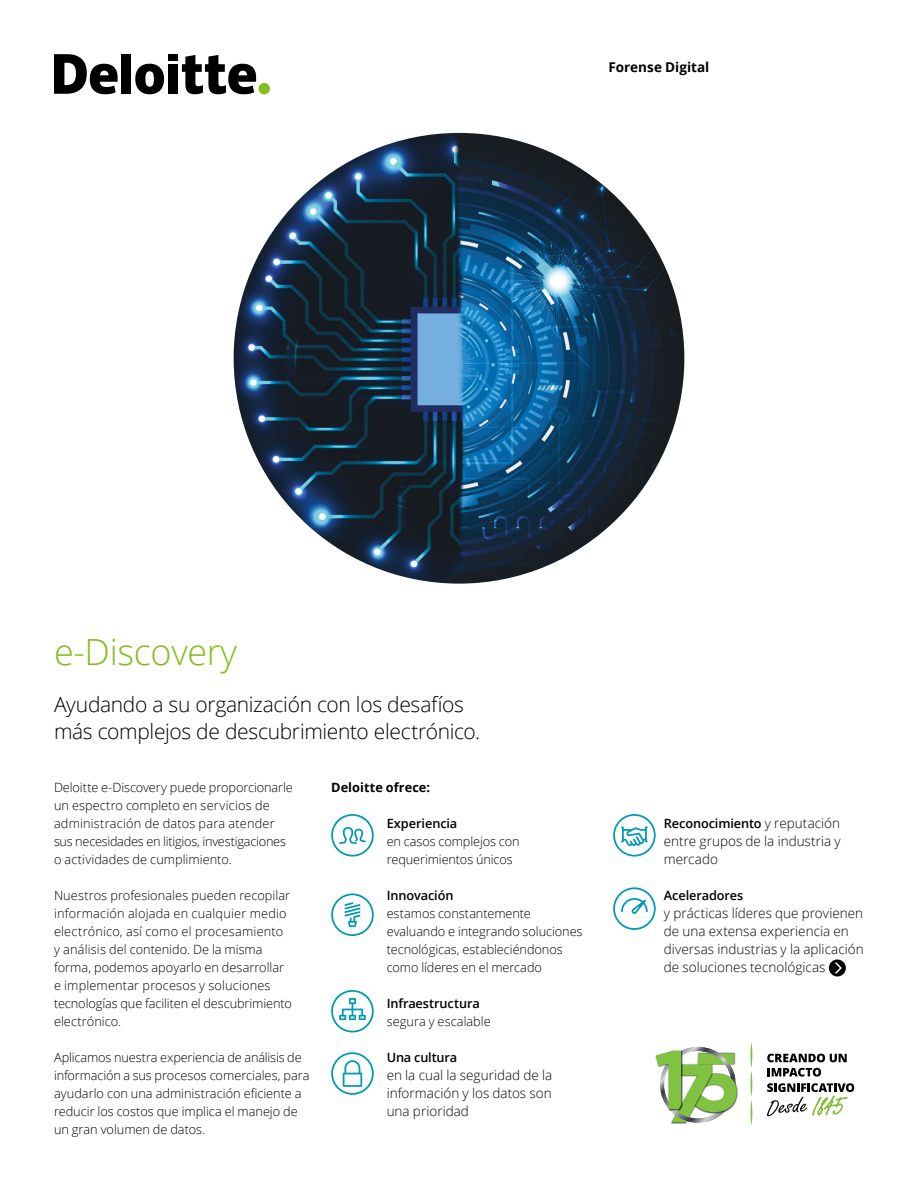
<style>
.page{position:relative;width:918px;height:1188px;background:#fff}
.page>*{position:absolute;margin:0;border:0;box-sizing:border-box;transform-origin:0 0}
.t1{font:300 36px "Open Sans";letter-spacing:-.01em;color:#85bc22}
.t2{font:300 21px/27px "Open Sans";letter-spacing:-.015em;color:#000}
.t3{font:300 13.5px/18px "Open Sans";color:#000}
.t4{font:700 13.5px "Open Sans";color:#000}
.t5{font:300 12.75px/18px "Open Sans";color:#000}
.t6{font:600 12.75px "Open Sans";letter-spacing:-.01em;color:#000}
.t7{font:700 12.75px "Open Sans";letter-spacing:.005em;color:#000}
.s1{font-weight:300;font-size:13.5px}
</style>
<div class="page">
<svg style="left:829px;top:959px;width:17px;height:17px"></svg>
<svg style="left:834px;top:961px;width:9px;height:14px"></svg>
<div style="left:259px;top:83px;width:11px;height:11px;background:#85bc22;border-radius:50%"></div>
<div style="left:121px;top:54px;width:10px;height:40px;background:#000"></div>
<svg style="left:135px;top:64px;width:29px;height:30px"></svg>
<div style="left:168px;top:64px;width:10px;height:30px;background:#000"></div>
<div style="left:168px;top:54px;width:10px;height:7px;background:#000"></div>
<svg style="left:182px;top:55px;width:74px;height:39px"></svg>
<svg style="left:54px;top:54px;width:64px;height:40px"></svg>
<img style="left:234px;top:133px;width:450px;height:451px;border-radius:225px">
<img style="left:737px;top:1086px;width:1px;height:13px">
<svg style="left:656px;top:1047px;width:81px;height:76px"></svg>
<svg style="left:750px;top:1042px;width:2px;height:82px"></svg>
<svg style="left:767px;top:1054px;width:80px;height:8px"></svg>
<svg style="left:768px;top:1068px;width:53px;height:9px"></svg>
<svg style="left:767px;top:1083px;width:87px;height:34px"></svg>
<svg style="left:331px;top:814px;width:43px;height:43px"></svg>
<svg style="left:331px;top:893px;width:43px;height:43px"></svg>
<svg style="left:331px;top:990px;width:43px;height:43px"></svg>
<svg style="left:331px;top:1052px;width:43px;height:43px"></svg>
<svg style="left:613px;top:814px;width:43px;height:43px"></svg>
<svg style="left:613px;top:887px;width:43px;height:43px"></svg>
<p class="t4" style="left:608px;top:58px;width:102px">Forense Digital</p>
<h1 class="t1" style="left:54px;top:627px;width:185px">e-Discovery</h1>
<h2 class="t2" style="left:54px;top:690px;width:428px">Ayudando a su organización con los desafíos más complejos de descubrimiento electrónico.</h2>
<p class="t5" style="left:54px;top:778px;width:240px">Deloitte e-Discovery puede proporcionarle un espectro completo en servicios de administración de datos para atender sus necesidades en litigios, investigaciones o actividades de cumplimiento.</p>
<p class="t5" style="left:54px;top:886px;width:239px">Nuestros profesionales pueden recopilar información alojada en cualquier medio electrónico, así como el procesamiento y análisis del contenido. De la misma forma, podemos apoyarlo en desarrollar e implementar procesos y soluciones tecnologías que faciliten el descubrimiento electrónico.</p>
<p class="t5" style="left:54px;top:1048px;width:257px">Aplicamos nuestra experiencia de análisis de información a sus procesos comerciales, para ayudarlo con una administración eficiente a reducir los costos que implica el manejo de un gran volumen de datos.</p>
<p class="t7" style="left:331px;top:778px;width:100px">Deloitte ofrece:</p>
<p class="t6" style="left:387px;top:815px;width:72px">Experiencia</p>
<p class="t5" style="left:387px;top:832px;width:134px">en casos complejos con requerimientos únicos</p>
<p class="t6" style="left:387px;top:887px;width:68px">Innovación</p>
<p class="t5" style="left:387px;top:904px;width:197px">estamos constantemente evaluando e integrando soluciones tecnológicas, estableciéndonos como líderes en el mercado</p>
<p class="t6" style="left:387px;top:995px;width:95px">Infraestructura</p>
<p class="t5" style="left:387px;top:1012px;width:106px">segura y escalable</p>
<p class="t6" style="left:387px;top:1049px;width:72px">Una cultura</p>
<p class="t3" style="left:387px;top:1066px;width:167px;text-align:justify">en la cual la seguridad de la información y los datos son una prioridad</p>
<p class="t6" style="left:664px;top:815px;width:178px">Reconocimiento <span class="s1">y reputación</span></p>
<p class="t3" style="left:664px;top:832px;width:178px">entre grupos de la industria y mercado</p>
<p class="t6" style="left:664px;top:887px;width:81px">Aceleradores</p>
<p class="t3" style="left:664px;top:904px;width:201px">y prácticas líderes que provienen de una extensa experiencia en diversas industrias y la aplicación de soluciones tecnológicas</p>
</div>
